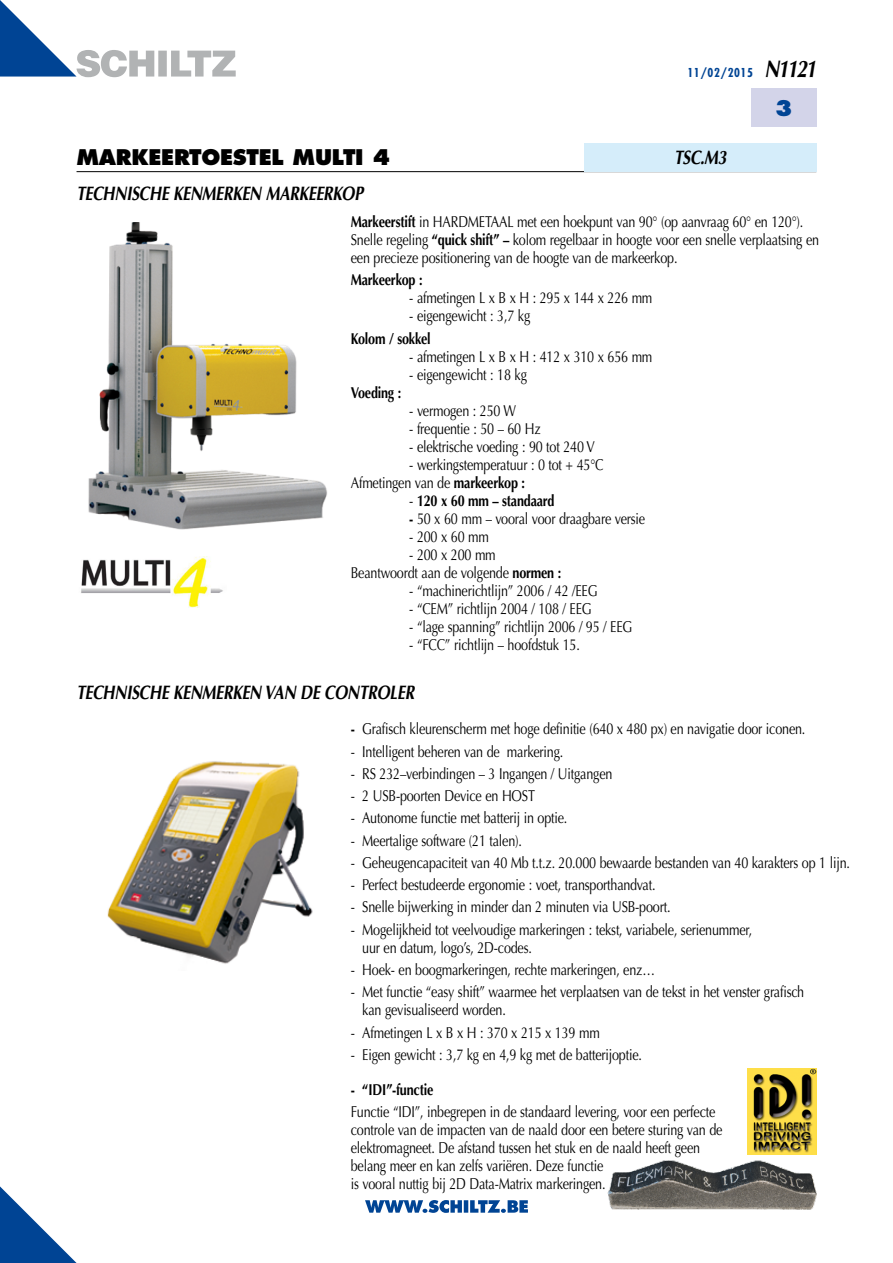
<style>
.page{position:relative;width:893px;height:1263px;background:#fff}
.page>*{position:absolute;margin:0;border:0;box-sizing:border-box;transform-origin:0 0}
.t1{font:800 21px "Futura";letter-spacing:-.015em;color:#000}
.t2{font:800 21px "Futura";color:#004494}
.t3{font:italic 700 19.5px "Optima";letter-spacing:-.015em;color:#000;scale:.8 1}
.t4{font:15.75px/18px "Optima";letter-spacing:-.015em;color:#000;scale:.8 1}
.t5{font:700 15.75px "Optima";letter-spacing:-.015em;color:#000;scale:.8 1}
.t6{font:700 condensed 12px "Futura";letter-spacing:.05em;color:#004494}
.s1{font-family:"Optima";font-style:italic;font-stretch:normal;font-size:24px;color:#000}
.s2{font-weight:700}
.s3{font-weight:400}
</style>
<div class="page">
<svg style="left:0;top:1186px;width:77px;height:77px"></svg>
<div style="left:751px;top:89px;width:65px;height:38px;background:#d3d4e9"></div>
<hr style="left:77px;top:171px;width:739px;height:1px;background:#000">
<svg style="left:0;top:0;width:236px;height:77px"></svg>
<svg style="left:365px;top:1200px;width:163px;height:13px"></svg>
<img style="left:81px;top:557px;width:142px;height:51px">
<div style="left:208px;top:595px;width:25px;height:17px;background:#fff"></div>
<div style="left:584px;top:143px;width:232px;height:28px;background:#d5edfa"></div>
<img style="left:107px;top:761px;width:206px;height:203px">
<img style="left:608px;top:1160px;width:208px;height:50px">
<img style="left:88px;top:222px;width:239px;height:308px">
<img style="left:747px;top:1069px;width:69px;height:86px">
<p class="t6" style="left:687px;top:65px;width:130px">11/02/2015 <span class="s1">N1121</span></p>
<h1 class="t1" style="left:77px;top:144px;width:315px">MARKEERTOESTEL MULTI 4</h1>
<p class="t3" style="left:674px;top:146px;width:67px">TSC.M3</p>
<p class="t3" style="left:76px;top:182px;width:360px">TECHNISCHE KENMERKEN MARKEERKOP</p>
<h1 class="t2" style="left:775px;top:95px;width:19px">3</h1>
<p class="t4" style="left:351px;top:213px;width:587px"><span class="s2">Markeerstift</span> in HARDMETAAL met een hoekpunt van 90° (op aanvraag 60° en 120°).<br>Snelle regeling <span class="s2">“quick shift” –</span> kolom regelbaar in hoogte voor een snelle verplaatsing en een precieze positionering van de hoogte van de markeerkop.</p>
<p class="t5" style="left:351px;top:271px;width:91px">Markeerkop :</p>
<p class="t4" style="left:409px;top:289px;width:305px">- afmetingen L x B x H : 295 x 144 x 226 mm</p>
<p class="t4" style="left:409px;top:307px;width:153px">- eigengewicht : 3,7 kg</p>
<p class="t5" style="left:351px;top:329px;width:101px">Kolom / sokkel</p>
<p class="t4" style="left:409px;top:347px;width:305px">- afmetingen L x B x H : 412 x 310 x 656 mm</p>
<p class="t4" style="left:409px;top:365px;width:149px">- eigengewicht : 18 kg</p>
<p class="t5" style="left:351px;top:383px;width:65px">Voeding :</p>
<p class="t4" style="left:409px;top:401px;width:135px">- vermogen : 250 W</p>
<p class="t4" style="left:409px;top:419px;width:166px">- frequentie : 50 – 60 Hz</p>
<p class="t4" style="left:409px;top:437px;width:233px">- elektrische voeding : 90 tot 240 V</p>
<p class="t4" style="left:351px;top:455px;width:317px;text-indent:59px">- werkingstemperatuur : 0 tot + 45°C<br>Afmetingen van de <span class="s2">markeerkop :</span></p>
<p class="t5" style="left:409px;top:491px;width:183px"><span class="s3">-</span> 120 x 60 mm – standaard</p>
<p class="t4" style="left:409px;top:509px;width:296px"><span class="s2">-</span> 50 x 60 mm – vooral voor draagbare versie</p>
<p class="t4" style="left:409px;top:527px;width:101px">- 200 x 60 mm</p>
<p class="t4" style="left:351px;top:545px;width:265px;text-align:center">- 200 x 200 mm<br>Beantwoordt aan de volgende <span class="s2">normen :</span></p>
<p class="t4" style="left:409px;top:581px;width:237px">- “machinerichtlijn” 2006 / 42 /EEG</p>
<p class="t4" style="left:409px;top:599px;width:229px">- “CEM” richtlijn 2004 / 108 / EEG</p>
<p class="t4" style="left:409px;top:617px;width:280px">- “lage spanning” richtlijn 2006 / 95 / EEG</p>
<p class="t4" style="left:409px;top:635px;width:215px">- “FCC” richtlijn – hoofdstuk 15.</p>
<p class="t3" style="left:76px;top:681px;width:424px">TECHNISCHE KENMERKEN VAN DE CONTROLER</p>
<p class="t4" style="left:351px;top:720px;width:570px"><span class="s2">-</span> Grafisch kleurenscherm met hoge definitie (640 x 480 px) en navigatie door iconen.</p>
<p class="t4" style="left:351px;top:742px;width:267px">- Intelligent beheren van de markering.</p>
<p class="t4" style="left:351px;top:765px;width:329px">- RS 232–verbindingen – 3 Ingangen / Uitgangen</p>
<p class="t4" style="left:351px;top:787px;width:232px">- 2 USB-poorten Device en HOST</p>
<p class="t4" style="left:351px;top:809px;width:272px">- Autonome functie met batterij in optie.</p>
<p class="t4" style="left:351px;top:832px;width:215px">- Meertalige software (21 talen).</p>
<p class="t4" style="left:351px;top:854px;width:625px">- Geheugencapaciteit van 40 Mb t.t.z. 20.000 bewaarde bestanden van 40 karakters op 1 lijn.</p>
<p class="t4" style="left:351px;top:876px;width:382px">- Perfect bestudeerde ergonomie : voet, transporthandvat.</p>
<p class="t4" style="left:351px;top:898px;width:401px">- Snelle bijwerking in minder dan 2 minuten via USB-poort.</p>
<p class="t4" style="left:362px;top:921px;width:489px;text-indent:-11px">- Mogelijkheid tot veelvoudige markeringen : tekst, variabele, serienummer, uur en datum, logo’s, 2D-codes.</p>
<p class="t4" style="left:351px;top:961px;width:382px">- Hoek- en boogmarkeringen, rechte markeringen, enz…</p>
<p class="t4" style="left:362px;top:983px;width:554px;text-indent:-11px">- Met functie “easy shift” waarmee het verplaatsen van de tekst in het venster grafisch kan gevisualiseerd worden.</p>
<p class="t4" style="left:351px;top:1023px;width:313px">- Afmetingen L x B x H : 370 x 215 x 139 mm</p>
<p class="t4" style="left:351px;top:1046px;width:365px">- Eigen gewicht : 3,7 kg en 4,9 kg met de batterijoptie.</p>
<p class="t5" style="left:351px;top:1080px;width:105px">- “IDI”-functie</p>
<p class="t4" style="left:351px;top:1103px;width:466px">Functie “IDI”, inbegrepen in de standaard levering, voor een perfecte controle van de impacten van de naald door een betere sturing van de elektromagneet. De afstand tussen het stuk en de naald heeft geen belang meer en kan zelfs variëren. Deze functie<br>is vooral nuttig bij 2D Data-Matrix markeringen.</p>
</div>
